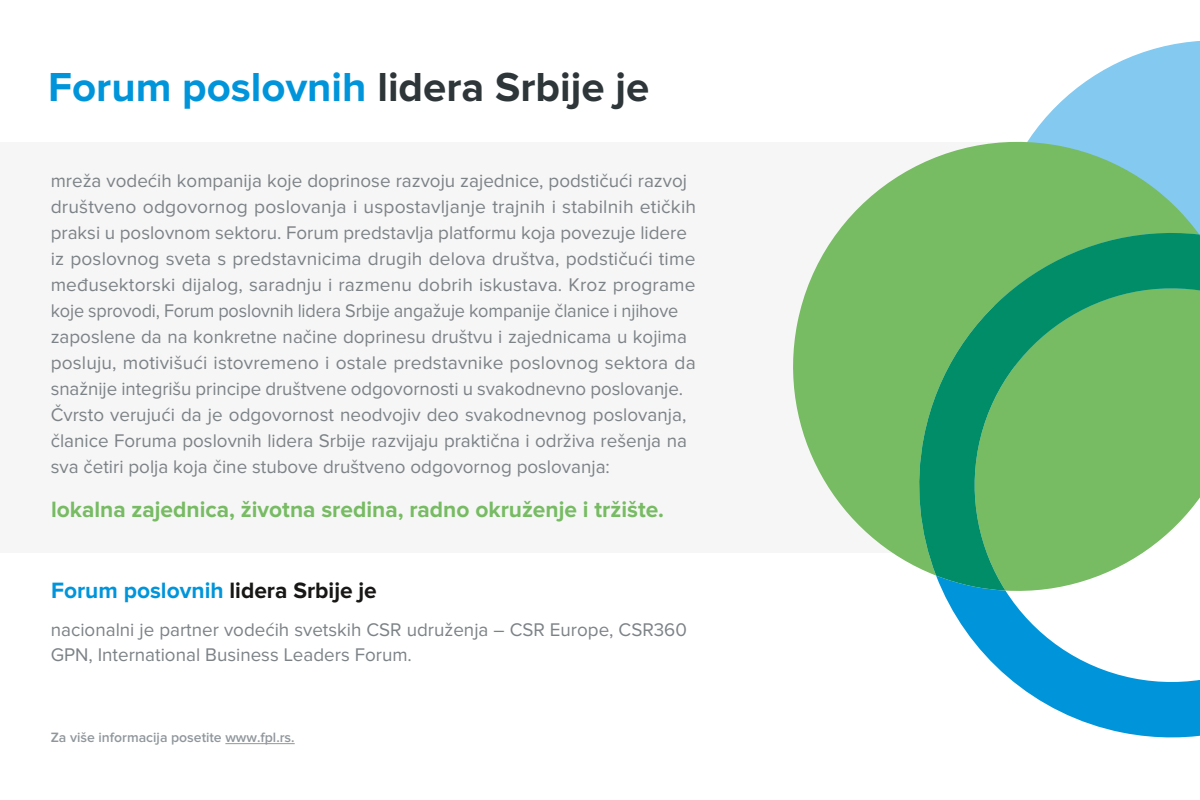
<style>
.page{position:relative;width:1200px;height:800px;background:#fff}
.page>*{position:absolute;margin:0;border:0;box-sizing:border-box;transform-origin:0 0}
.t1{font:700 42px "Proxima Nova";color:#0095db}
.t2{font:700 23px "Proxima Nova";color:#77bb63}
.t3{font:700 23px "Proxima Nova";color:#0095db}
.t4{font:19px/26px "Proxima Nova";color:#7c8286}
.t5{font:600 14px "Proxima Nova";color:#90979c}
.s1{color:#2e3639}
.s2{color:#181716}
</style>
<div class="page">
<div style="left:0;top:142px;width:1072px;height:411px;background:#f6f6f6"></div>
<svg style="left:1042px;top:41px;width:158px;height:179px;fill:#83c9f0"></svg>
<svg style="left:793px;top:122px;width:406px;height:444px;fill:#77bb63"></svg>
<svg style="left:942px;top:591px;width:258px;height:147px"></svg>
<svg style="left:914px;top:220px;width:286px;height:371px;background:#5fb26b"></svg>
<hr style="left:225px;top:743px;width:70px;height:1px;background:#90979c">
<h1 class="t1" style="left:48px;top:68px;width:603px">Forum poslovnih <span class="s1">lidera Srbije je</span></h1>
<p class="t4" style="left:51px;top:169px;width:647px">mreža vodećih kompanija koje doprinose razvoju zajednice, podstičući razvoj društveno odgovornog poslovanja i uspostavljanje trajnih i stabilnih etičkih praksi u poslovnom sektoru. Forum predstavlja platformu koja povezuje lidere iz poslovnog sveta s predstavnicima drugih delova društva, podstičući time međusektorski dijalog, saradnju i razmenu dobrih iskustava. Kroz programe koje sprovodi, Forum poslovnih lidera Srbije angažuje kompanije članice i njihove zaposlene da na konkretne načine doprinesu društvu i zajednicama u kojima posluju, motivišući istovremeno i ostale predstavnike poslovnog sektora da snažnije integrišu principe društvene odgovornosti u svakodnevno poslovanje.<br>Čvrsto verujući da je odgovornost neodvojiv deo svakodnevnog poslovanja, članice Foruma poslovnih lidera Srbije razvijaju praktična i održiva rešenja na sva četiri polja koja čine stubove društveno odgovornog poslovanja:</p>
<p class="t2" style="left:51px;top:499px;width:615px">lokalna zajednica, životna sredina, radno okruženje i tržište.</p>
<p class="t3" style="left:51px;top:580px;width:327px">Forum poslovnih <span class="s2">lidera Srbije je</span></p>
<p class="t4" style="left:51px;top:618px;width:638px;line-height:25px">nacionalni je partner vodećih svetskih CSR udruženja – CSR Europe, CSR360<br>GPN, International Business Leaders Forum.</p>
<p class="t5" style="left:51px;top:731px;width:245px">Za više informacija posetite www.fpl.rs.</p>
</div>
